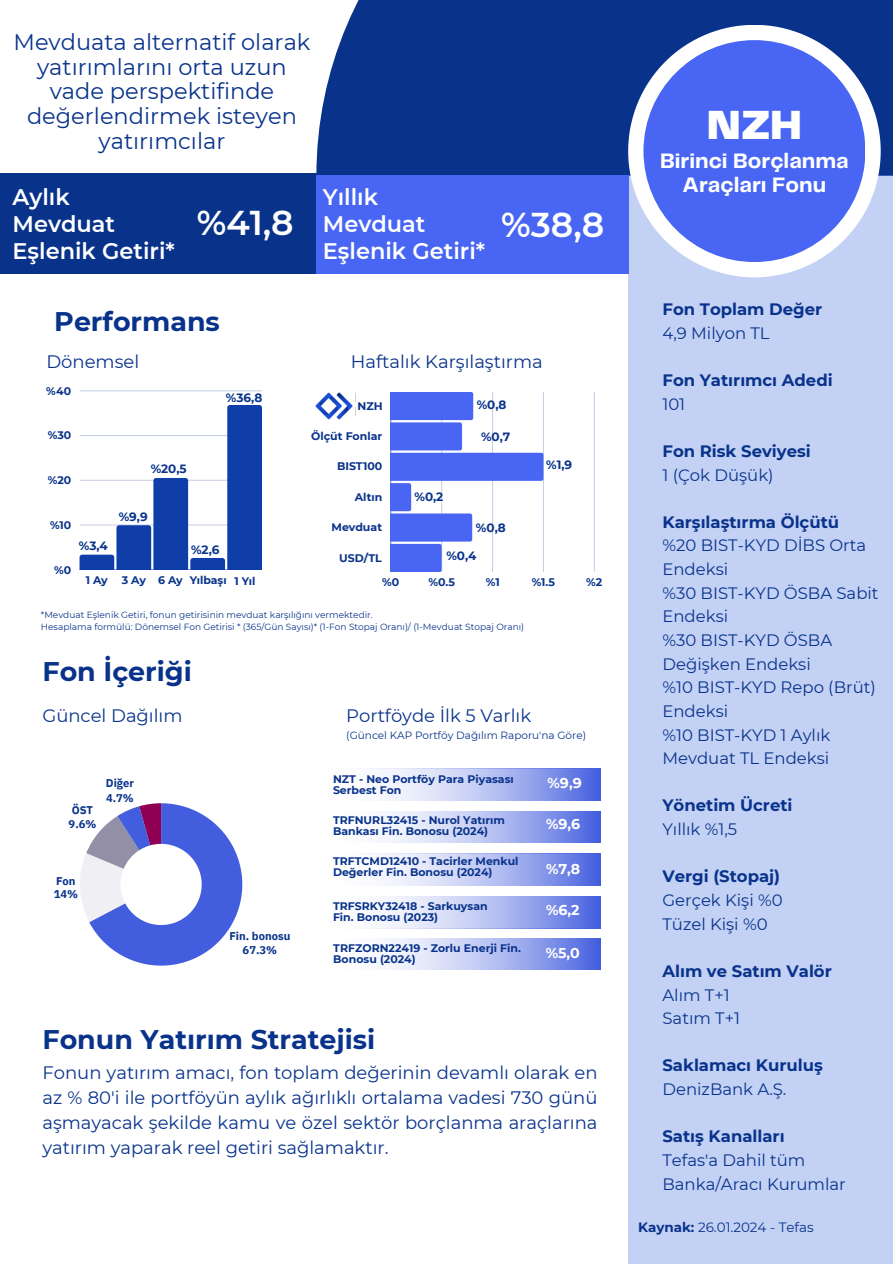
<style>
.page{position:relative;width:893px;height:1264px;background:#fff}
.page>*{position:absolute;margin:0;border:0;box-sizing:border-box;transform-origin:0 0}
.t1{font:900 42.3px "Telegraf";color:#fff}
.t2{font:600 34.35px "Montserrat";color:#fff}
.t3{font:700 26.85px "Montserrat";color:#09338b}
.t4{font:22.5px/24.8px "Montserrat";color:#09338b;text-align:center}
.t5{font:600 22.5px/27px "Montserrat";color:#fff}
.t6{font:700 21.75px/23.5px "Telegraf";color:#fff;text-align:center}
.t7{font:18px/24.8px "Montserrat";color:#09338b;text-align:justify}
.t8{font:16.5px/23.7px "Montserrat";color:#09338b}
.t9{font:700 16.5px/23.7px "Montserrat";color:#09338b}
.t10{font:700 14.1px "Montserrat";color:#fff}
.t11{font:13.5px "Montserrat";color:#09338b}
.t12{font:700 12px "Montserrat";color:#09338b}
.t13{font:700 11.25px/13.6px "IBM Plex Sans";color:#09338b}
.t14{font:700 10.95px/10.9px "Montserrat";color:#09338b}
.t15{font:10.5px "Montserrat";color:#09338b}
.t16{font:9px "Montserrat";color:#09338b}
.s1{font-weight:400}
.s2{font-weight:700}
</style>
<div class="page">
<div style="left:316px;top:0;width:576px;height:176px;background:#09338b"></div>
<div style="left:628px;top:176px;width:264px;height:1087px;background:#c3d1f4"></div>
<svg style="left:628px;top:25px;width:252px;height:252px"></svg>
<div style="left:643px;top:40px;width:222px;height:222px;background:#4866f3;border-radius:50%"></div>
<div style="left:0;top:174px;width:316px;height:100px;background:#09338b"></div>
<div style="left:316px;top:176px;width:312px;height:98px;background:#4866f3"></div>
<svg style="left:80px;top:803px;width:162px;height:162px"></svg>
<hr style="left:79px;top:390px;width:183px;height:1px;background:#09338b">
<hr style="left:79px;top:569px;width:183px;height:1px;background:#09338b">
<svg style="left:79px;top:405px;width:183px;height:164px"></svg>
<svg style="left:385px;top:811px;width:215px;height:31px;background:#adb9f0"></svg>
<svg style="left:367px;top:853px;width:233px;height:32px"></svg>
<svg style="left:385px;top:896px;width:215px;height:32px;background:#adb9f0"></svg>
<svg style="left:385px;top:938px;width:215px;height:31px;background:#adb9f0"></svg>
<svg style="left:385px;top:769px;width:215px;height:31px;background:#adb9f0"></svg>
<hr style="left:543px;top:392px;width:1px;height:180px;background:#09338b">
<hr style="left:594px;top:392px;width:1px;height:180px;background:#09338b">
<hr style="left:390px;top:392px;width:1px;height:180px;background:#09338b">
<svg style="left:391px;top:392px;width:152px;height:180px"></svg>
<img style="left:315px;top:392px;width:38px;height:27px">
<p class="t4" style="left:13px;top:29px;width:298px">Mevduata alternatif olarak yatırımlarını orta uzun vade perspektifinde değerlendirmek isteyen yatırımcılar</p>
<p class="t5" style="left:12px;top:183px;width:164px">Aylık<br>Mevduat<br>Eşlenik Getiri*</p>
<h5 class="t2" style="left:197px;top:202px;width:98px">%41,8</h5>
<h5 class="t5" style="left:323px;top:183px;width:164px">Yıllık<br>Mevduat<br>Eşlenik Getiri*</h5>
<p class="t2" style="left:501px;top:204px;width:104px">%38,8</p>
<h5 class="t3" style="left:54px;top:305px;width:167px">Performans</h5>
<h5 class="t7" style="left:46px;top:349px;width:94px">Dönemsel</h5>
<h5 class="t7" style="left:351px;top:349px;width:193px">Haftalık Karşılaştırma</h5>
<p class="t14" style="left:46px;top:385px;width:26px">%40</p>
<p class="t12" style="left:226px;top:390px;width:38px">%36,8</p>
<p class="t14" style="left:48px;top:430px;width:25px">%30</p>
<p class="t14" style="left:48px;top:475px;width:25px">%20</p>
<h5 class="t12" style="left:151px;top:462px;width:38px">%20,5</h5>
<p class="t14" style="left:50px;top:519px;width:23px">%10</p>
<p class="t14" style="left:54px;top:564px;width:19px">%0</p>
<h2 class="t12" style="left:79px;top:538px;width:31px">%3,4</h2>
<h5 class="t12" style="left:119px;top:509px;width:30px">%9,9</h5>
<p class="t12" style="left:191px;top:542px;width:30px">%2,6</p>
<p class="t14" style="left:86px;top:574px;width:24px">1 Ay</p>
<p class="t14" style="left:122px;top:574px;width:135px">3 Ay 6 Ay Yılbaşı 1 Yıl</p>
<p class="t14" style="left:357px;top:400px;width:27px">NZH</p>
<p class="t14" style="left:311px;top:430px;width:73px">Ölçüt Fonlar</p>
<p class="t14" style="left:337px;top:461px;width:47px">BIST100</p>
<p class="t14" style="left:354px;top:491px;width:29px">Altın</p>
<p class="t14" style="left:331px;top:522px;width:52px">Mevduat</p>
<p class="t14" style="left:339px;top:552px;width:44px">USD/TL</p>
<p class="t12" style="left:414px;top:489px;width:30px">%0,2</p>
<p class="t12" style="left:476px;top:397px;width:31px">%0,8</p>
<h6 class="t12" style="left:481px;top:429px;width:31px">%0,7</h6>
<p class="t12" style="left:476px;top:520px;width:31px">%0,8</p>
<h6 class="t12" style="left:446px;top:548px;width:32px">%0,4</h6>
<p class="t12" style="left:546px;top:457px;width:28px">%1,9</p>
<p class="t14" style="left:382px;top:576px;width:19px">%0</p>
<p class="t14" style="left:428px;top:576px;width:28px">%0.5</p>
<p class="t14" style="left:486px;top:576px;width:15px">%1</p>
<p class="t14" style="left:532px;top:576px;width:25px">%1.5</p>
<p class="t14" style="left:586px;top:576px;width:18px">%2</p>
<p class="t16" style="left:41px;top:609px;width:333px">*Mevduat Eşlenik Getiri, fonun getirisinin mevduat karşılığını vermektedir.</p>
<p class="t16" style="left:41px;top:621px;width:485px">Hesaplama formülü: Dönemsel Fon Getirisi * (365/Gün Sayısı)* (1-Fon Stopaj Oranı)/ (1-Mevduat Stopaj Oranı)</p>
<h5 class="t3" style="left:42px;top:654px;width:151px">Fon İçeriği</h5>
<p class="t7" style="left:42px;top:702px;width:142px">Güncel Dağılım</p>
<h3 class="t7" style="left:346px;top:703px;width:186px">Portföyde İlk 5 Varlık</h3>
<h3 class="t15" style="left:346px;top:728px;width:241px">(Güncel KAP Portföy Dağılım Raporu'na Göre)</h3>
<p class="t13" style="left:69px;top:802px;width:29px;line-height:14.5px">ÖST<br>9.6%</p>
<p class="t13" style="left:106px;top:775px;width:30px;line-height:15px">Diğer<br>4.7%</p>
<p class="t13" style="left:54px;top:874px;width:26px">Fon<br>14%</p>
<p class="t13" style="left:229px;top:929px;width:62px;text-align:center">Fin. bonosu<br>67.3%</p>
<h5 class="t14" style="left:333px;top:774px;width:182px">NZT - Neo Portföy Para Piyasası<br>Serbest Fon</h5>
<p class="t14" style="left:333px;top:814px;width:173px">TRFNURL32415 - Nurol Yatırım<br>Bankası Fin. Bonosu (2024)</p>
<h6 class="t14" style="left:333px;top:856px;width:187px">TRFTCMD12410 - Tacirler Menkul<br>Değerler Fin. Bonosu (2024)</h6>
<p class="t14" style="left:333px;top:900px;width:156px">TRFSRKY32418 - Sarkuysan</p>
<p class="t14" style="left:333px;top:911px;width:107px">Fin. Bonosu (2023)</p>
<p class="t10" style="left:547px;top:774px;width:36px">%9,9</p>
<p class="t10" style="left:546px;top:815px;width:36px">%9,6</p>
<p class="t10" style="left:546px;top:860px;width:36px">%7,8</p>
<p class="t10" style="left:546px;top:901px;width:35px">%6,2</p>
<p class="t14" style="left:333px;top:942px;width:189px">TRFZORN22419 - Zorlu Enerji Fin.<br>Bonosu (2024)</p>
<h2 class="t10" style="left:545px;top:944px;width:36px">%5,0</h2>
<p class="t3" style="left:42px;top:1023px;width:334px">Fonun Yatırım Stratejisi</p>
<p class="t7" style="left:42px;top:1060px;width:556px">Fonun yatırım amacı, fon toplam değerinin devamlı olarak en az % 80'i ile portföyün aylık ağırlıklı ortalama vadesi 730 günü aşmayacak şekilde kamu ve özel sektör borçlanma araçlarına yatırım yaparak reel getiri sağlamaktır.</p>
<p class="t1" style="left:706px;top:107px;width:97px">NZH</p>
<p class="t6" style="left:660px;top:150px;width:190px">Birinci Borçlanma<br>Araçları Fonu</p>
<p class="t9" style="left:662px;top:297px;width:161px">Fon Toplam Değer<br><span class="s1">4,9 Milyon TL</span></p>
<h3 class="t9" style="left:662px;top:368px;width:172px">Fon Yatırımcı Adedi<br><span class="s1">101</span></h3>
<h4 class="t9" style="left:662px;top:439px;width:150px">Fon Risk Seviyesi<br><span class="s1">1 (Çok Düşük)</span></h4>
<h1 class="t8" style="left:662px;top:510px;width:218px"><span class="s2">Karşılaştırma Ölçütü<br></span>%20 BIST-KYD DİBS Orta<br>Endeksi<br>%30 BIST-KYD ÖSBA Sabit<br>Endeksi<br>%30 BIST-KYD ÖSBA<br>Değişken Endeksi<br>%10 BIST-KYD Repo (Brüt)<br>Endeksi<br>%10 BIST-KYD 1 Aylık<br>Mevduat TL Endeksi</h1>
<h1 class="t9" style="left:662px;top:793px;width:132px">Yönetim Ücreti<br><span class="s1">Yıllık %1,5</span></h1>
<p class="t8" style="left:662px;top:864px;width:122px"><span class="s2">Vergi (Stopaj)<br></span>Gerçek Kişi %0<br>Tüzel Kişi %0</p>
<h5 class="t9" style="left:662px;top:959px;width:171px">Alım ve Satım Valör<br><span class="s1">Alım T+1<br>Satım T+1</span></h5>
<h5 class="t9" style="left:662px;top:1053px;width:162px">Saklamacı Kuruluş<br><span class="s1">DenizBank A.Ş.</span></h5>
<h5 class="t8" style="left:662px;top:1124px;width:185px"><span class="s2">Satış Kanalları<br></span>Tefas'a Dahil tüm<br>Banka/Aracı Kurumlar</h5>
<p class="t11" style="left:638px;top:1219px;width:177px"><span class="s2">Kaynak:</span> 26.01.2024 - Tefas</p>
</div>
